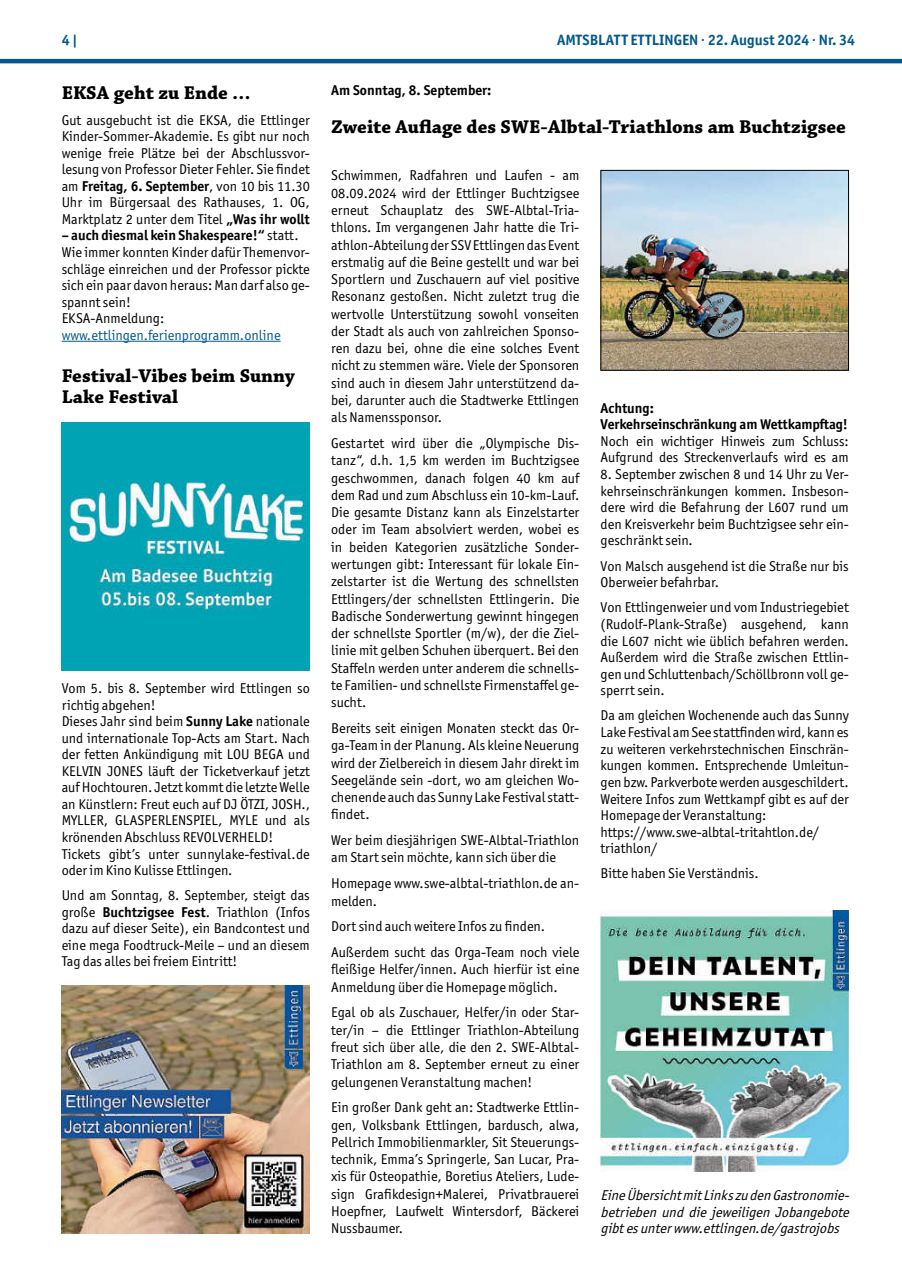
<style>
.page{position:relative;width:902px;height:1280px;background:#fff}
.page>*{position:absolute;margin:0;border:0;box-sizing:border-box;transform-origin:0 0}
.t1{font:700 19.5px/21px "Chaparral Pro";color:#000}
.t2{font:700 15px "Officina Sans ITC Pro";color:#01598b}
.t3{font:14.25px/17.2px "Officina Sans ITC Pro";color:#000;text-align:justify}
.t4{font:italic 14.25px/16.6px "Officina Sans ITC Pro";color:#000;text-align:justify}
.t5{font:700 14.25px/16.6px "Officina Sans ITC Pro";letter-spacing:-.01em;color:#000}
.t6{font:14.25px "Officina Sans ITC Pro";color:#01598b}
.s1{font-weight:700}
</style>
<div class="page">
<hr style="left:0;top:59px;width:901px;height:4px;background:#01598b">
<hr style="left:62px;top:341px;width:218px;height:1px;background:#01598b">
<img style="left:62px;top:423px;width:248px;height:248px">
<img style="left:62px;top:986px;width:248px;height:248px">
<img style="left:602px;top:172px;width:244px;height:197px">
<div style="left:600px;top:170px;width:248px;height:201px;border:1px solid #000"></div>
<img style="left:600px;top:910px;width:248px;height:261px">
<p class="t2" style="left:62px;top:31px;width:17px">4 |</p>
<p class="t2" style="left:557px;top:31px;width:299px">AMTSBLATT ETTLINGEN · 22. August 2024 · Nr. 34</p>
<h1 class="t1" style="left:62px;top:84px;width:190px">EKSA geht zu Ende …</h1>
<p class="t3" style="left:62px;top:111px;width:250px;line-height:16.5px">Gut ausgebucht ist die EKSA, die Ettlinger Kinder-Sommer-Akademie. Es gibt nur noch wenige freie Plätze bei der Abschlussvor&shy;lesung von Professor Dieter Fehler. Sie findet am <span class="s1">Freitag, 6. September</span>, von 10 bis 11.30<br>Uhr im Bürgersaal des Rathauses, 1. OG, Marktplatz 2 unter dem Titel <span class="s1">„Was ihr wollt</span></p>
<p class="t3" style="left:62px;top:227px;width:250px;line-height:16.5px;text-align:left"><span class="s1">– auch diesmal kein Shakespeare!“</span> statt.<br>Wie immer konnten Kinder dafür Themenvor&shy;schläge einreichen und der Professor pickte sich ein paar davon heraus: Man darf also ge&shy;spannt sein!<br>EKSA-Anmeldung:</p>
<p class="t6" style="left:62px;top:327px;width:220px">www.ettlingen.ferienprogramm.online</p>
<h1 class="t1" style="left:62px;top:366px;width:235px">Festival-Vibes beim Sunny<br>Lake Festival</h1>
<p class="t5" style="left:331px;top:82px;width:162px">Am Sonntag, 8. September:</p>
<h1 class="t1" style="left:331px;top:117px;width:516px">Zweite Auflage des SWE-Albtal-Triathlons am Buchtzigsee</h1>
<p class="t3" style="left:331px;top:167px;width:250px">Schwimmen, Radfahren und Laufen - am 08.09.2024 wird der Ettlinger Buchtzigsee erneut Schauplatz des SWE-Albtal-Tria&shy;thlons. Im vergangenen Jahr hatte die Tri&shy;athlon-Abteilung der SSV Ettlingen das Event erstmalig auf die Beine gestellt und war bei Sportlern und Zuschauern auf viel positive Resonanz gestoßen. Nicht zuletzt trug die wertvolle Unterstützung sowohl vonseiten der Stadt als auch von zahlreichen Sponso&shy;ren dazu bei, ohne die eine solches Event nicht zu stemmen wäre. Viele der Sponsoren sind auch in diesem Jahr unterstützend da&shy;bei, darunter auch die Stadtwerke Ettlingen als Namenssponsor.</p>
<p class="t3" style="left:331px;top:435px;width:250px">Gestartet wird über die „Olympische Dis&shy;tanz“, d.h. 1,5 km werden im Buchtzigsee geschwommen, danach folgen 40 km auf dem Rad und zum Abschluss ein 10-km-Lauf.<br>Die gesamte Distanz kann als Einzelstarter oder im Team absolviert werden, wobei es in beiden Kategorien zusätzliche Sonder&shy;wertungen gibt: Interessant für lokale Ein&shy;zelstarter ist die Wertung des schnellsten Ettlingers/der schnellsten Ettlingerin. Die Badische Sonderwertung gewinnt hingegen der schnellste Sportler (m/w), der die Ziel&shy;linie mit gelben Schuhen überquert. Bei den Staffeln werden unter anderem die schnells&shy;te Familien- und schnellste Firmenstaffel ge&shy;sucht.</p>
<p class="t3" style="left:331px;top:719px;width:250px">Bereits seit einigen Monaten steckt das Or&shy;ga-Team in der Planung. Als kleine Neuerung wird der Zielbereich in diesem Jahr direkt im Seegelände sein -dort, wo am gleichen Wo&shy;chenende auch das Sunny Lake Festival statt&shy;findet.</p>
<p class="t3" style="left:331px;top:832px;width:250px">Wer beim diesjährigen SWE-Albtal-Triathlon am Start sein möchte, kann sich über die</p>
<p class="t3" style="left:331px;top:875px;width:250px">Homepage www.swe-albtal-triathlon.de an&shy;melden.</p>
<p class="t3" style="left:331px;top:913px;width:250px;line-height:25.8px">Dort sind auch weitere Infos zu finden.<br>Außerdem sucht das Orga-Team noch viele</p>
<p class="t3" style="left:331px;top:961px;width:250px">fleißige Helfer/innen. Auch hierfür ist eine<br>Anmeldung über die Homepage möglich.</p>
<p class="t3" style="left:331px;top:1004px;width:250px">Egal ob als Zuschauer, Helfer/in oder Star&shy;ter/in – die Ettlinger Triathlon-Abteilung freut sich über alle, die den 2. SWE-Albtal-Triathlon am 8. September erneut zu einer gelungenen Veranstaltung machen!</p>
<p class="t3" style="left:331px;top:1099px;width:250px">Ein großer Dank geht an: Stadtwerke Ettlin&shy;gen, Volksbank Ettlingen, bardusch, alwa, Pellrich Immobilienmarkler, Sit Steuerungs&shy;technik, Emma’s Springerle, San Lucar, Pra&shy;xis für Osteopathie, Boretius Ateliers, Lude&shy;sign Grafikdesign+Malerei, Privatbrauerei Hoepfner, Laufwelt Wintersdorf, Bäckerei Nussbaumer.</p>
<p class="t5" style="left:600px;top:399px;width:249px">Achtung:<br>Verkehrseinschränkung am Wettkampftag!</p>
<p class="t3" style="left:600px;top:433px;width:250px;line-height:16.6px">Noch ein wichtiger Hinweis zum Schluss:<br>Aufgrund des Streckenverlaufs wird es am</p>
<p class="t3" style="left:600px;top:466px;width:250px;line-height:16.6px">8. September zwischen 8 und 14 Uhr zu Ver&shy;kehrseinschränkungen kommen. Insbeson&shy;dere wird die Befahrung der L607 rund um den Kreisverkehr beim Buchtzigsee sehr ein&shy;geschränkt sein.</p>
<p class="t3" style="left:600px;top:557px;width:250px;line-height:16.6px">Von Malsch ausgehend ist die Straße nur bis<br>Oberweier befahrbar.</p>
<p class="t3" style="left:600px;top:599px;width:250px;line-height:16.6px">Von Ettlingenweier und vom Industriegebiet (Rudolf-Plank-Straße) ausgehend, kann die L607 nicht wie üblich befahren werden.<br>Außerdem wird die Straße zwischen Ettlin&shy;gen und Schluttenbach/Schöllbronn voll ge&shy;sperrt sein.</p>
<p class="t3" style="left:600px;top:707px;width:250px;line-height:16.6px;text-align:left">Da am gleichen Wochenende auch das Sunny Lake Festival am See stattfinden wird, kann es zu weiteren verkehrstechnischen Einschrän&shy;kungen kommen. Entsprechende Umleitun&shy;gen bzw. Parkverbote werden ausgeschildert.<br>Weitere Infos zum Wettkampf gibt es auf der Homepage der Veranstaltung: https://www.swe-albtal-tritahtlon.de/ triathlon/</p>
<p class="t3" style="left:600px;top:865px;width:160px">Bitte haben Sie Verständnis.</p>
<p class="t3" style="left:62px;top:680px;width:250px;line-height:16.5px;text-align:left">Vom 5. bis 8. September wird Ettlingen so richtig abgehen!<br>Dieses Jahr sind beim <span class="s1">Sunny Lake</span> nationale und internationale Top-Acts am Start. Nach der fetten Ankündigung mit LOU BEGA und KELVIN JONES läuft der Ticketverkauf jetzt auf Hochtouren. Jetzt kommt die letzte Welle an Künstlern: Freut euch auf DJ ÖTZI, JOSH., MYLLER, GLASPERLENSPIEL, MYLE und als krönenden Abschluss REVOLVERHELD!<br>Tickets gibt’s unter sunnylake-festival.de oder im Kino Kulisse Ettlingen.</p>
<p class="t3" style="left:62px;top:887px;width:250px;line-height:16.5px">Und am Sonntag, 8. September, steigt das große <span class="s1">Buchtzigsee Fest</span>. Triathlon (Infos dazu auf dieser Seite), ein Bandcontest und eine mega Foodtruck-Meile – und an diesem Tag das alles bei freiem Eintritt!</p>
<p class="t4" style="left:600px;top:1187px;width:253px">EineÜbersichtmitLinkszuden Gastronomie&shy;betrieben und die jeweiligen Jobangebote gibtesunterwww.ettlingen.de/gastrojobs</p>
</div>
